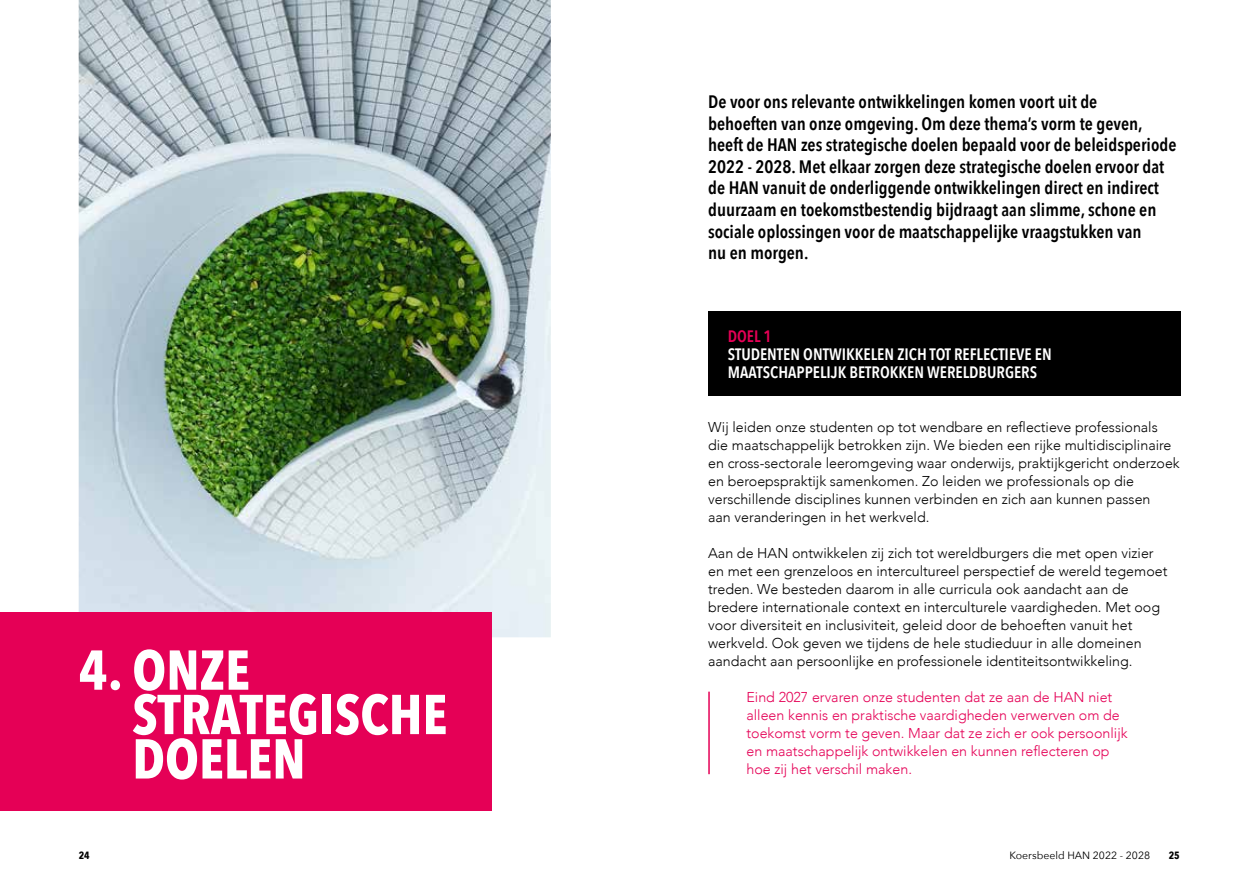
<style>
.page{position:relative;width:1259px;height:893px;background:#fff}
.page>*{position:absolute;margin:0;border:0;box-sizing:border-box;transform-origin:0 0}
.t1{font:700 55.5px/44.4px "Avenir Next Condensed";color:#fff}
.t2{font:600 18px/21.6px "Avenir Next Condensed";color:#000}
.t3{font:600 16.5px/18px "Avenir Next Condensed";color:#fff}
.t4{font:600 16.5px "Avenir Next Condensed";color:#e50056}
.t5{font:300 14.25px/18px "Avenir";color:#000}
.t6{font:300 14.25px/18px "Avenir";color:#e50056}
.t7{font:10.5px "Avenir Next";color:#000}
.t8{font:700 10.5px "Avenir Next Condensed";color:#000}
</style>
<div class="page">
<img style="left:79px;top:0;width:472px;height:637px">
<div style="left:0;top:612px;width:491px;height:198px;background:#e50056"></div>
<div style="left:708px;top:312px;width:472px;height:84px;background:#000"></div>
<hr style="left:708px;top:692px;width:2px;height:82px;background:#e50056">
<p class="t2" style="left:708px;top:90px;width:470px">De voor ons relevante ontwikkelingen komen voort uit de<br>behoeften van onze omgeving. Om deze thema’s vorm te geven, heeft de HAN zes strategische doelen bepaald voor de beleidsperiode 2022 - 2028. Met elkaar zorgen deze strategische doelen ervoor dat de HAN vanuit de onderliggende ontwikkelingen direct en indirect duurzaam en toekomstbestendig bijdraagt aan slimme, schone en sociale oplossingen voor de maatschappelijke vraagstukken van<br>nu en morgen.</p>
<h1 class="t1" style="left:132px;top:648px;width:317px;text-indent:-54px">4. ONZE<br>STRATEGISCHE<br>DOELEN</h1>
<p class="t4" style="left:728px;top:322px;width:45px">DOEL 1</p>
<p class="t3" style="left:728px;top:345px;width:326px">STUDENTEN ONTWIKKELEN ZICH TOT REFLECTIEVE EN<br>MAATSCHAPPELIJK BETROKKEN WERELDBURGERS</p>
<p class="t5" style="left:708px;top:418px;width:473px">Wij leiden onze studenten op tot wendbare en reflectieve professionals die maatschappelijk betrokken zijn. We bieden een rijke multidisciplinaire en cross-sectorale leeromgeving waar onderwijs, praktijkgericht onderzoek en beroepspraktijk samenkomen. Zo leiden we professionals op die verschillende disciplines kunnen verbinden en zich aan kunnen passen<br>aan veranderingen in het werkveld.</p>
<p class="t5" style="left:708px;top:544px;width:461px">Aan de HAN ontwikkelen zij zich tot wereldburgers die met open vizier en met een grenzeloos en intercultureel perspectief de wereld tegemoet treden. We besteden daarom in alle curricula ook aandacht aan de bredere internationale context en interculturele vaardigheden. Met oog voor diversiteit en inclusiviteit, geleid door de behoeften vanuit het werkveld. Ook geven we tijdens de hele studieduur in alle domeinen aandacht aan persoonlijke en professionele identiteitsontwikkeling.</p>
<p class="t6" style="left:746px;top:688px;width:383px">Eind 2027 ervaren onze studenten dat ze aan de HAN niet alleen kennis en praktische vaardigheden verwerven om de toekomst vorm te geven. Maar dat ze zich er ook persoonlijk en maatschappelijk ontwikkelen en kunnen reflecteren op hoe zij het verschil maken.</p>
<p class="t8" style="left:79px;top:849px;width:13px">24</p>
<p class="t7" style="left:1009px;top:847px;width:142px">Koersbeeld HAN 2022 - 2028</p>
<p class="t8" style="left:1168px;top:849px;width:13px">25</p>
</div>
